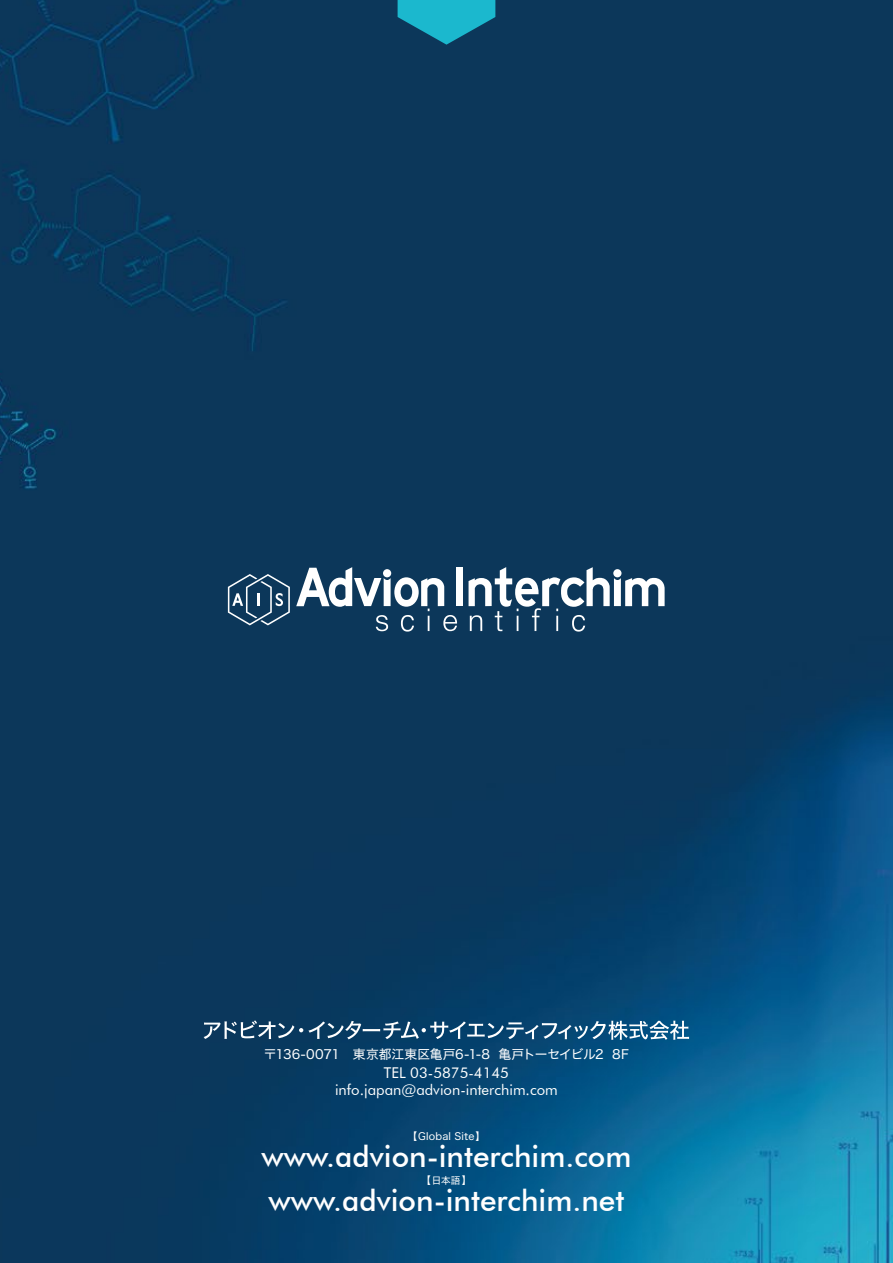
<style>
.page{position:relative;width:893px;height:1263px;background:#fff}
.page>*{position:absolute;margin:0;border:0;box-sizing:border-box;transform-origin:0 0}
.t1{font:500 29.7px "Futura BT";color:#fff}
.t2{font:14.85px/16.5px "Futura BT";color:#fff;text-align:center}
.t3{font:12.75px "Hira Kaku Std N W4";letter-spacing:-.015em;color:#fff}
.t4{font:10.05px "Hira Kaku Std N W4";letter-spacing:.02em;color:#fff}
.t5{font:9.6px "Hira Kaku Std N W4";color:#fff}
.s1{font-size:10.05px}
</style>
<div class="page">
<img style="left:0;top:0;width:893px;height:1263px">
<svg style="left:204px;top:1020px;width:485px;height:20px;background:#3a6889"></svg>
<div style="left:456px;top:568px;width:7px;height:38px;background:#fff"></div>
<svg style="left:296px;top:567px;width:161px;height:65px"></svg>
<svg style="left:469px;top:567px;width:196px;height:65px"></svg>
<svg style="left:228px;top:574px;width:62px;height:51px;background:#395c78"></svg>
<svg style="left:398px;top:0;width:97px;height:45px;background:#168fa9"></svg>
<p class="t3" style="left:264px;top:1044px;width:367px">〒136-0071　東京都江東区亀戸6-1-8 亀戸トーセイビル2 8F</p>
<p class="t2" style="left:335px;top:1065px;width:224px">TEL 03-5875-4145 info.japan@advion-interchim.com</p>
<p class="t4" style="left:407px;top:1128px;width:80px">【Global Site】</p>
<p class="t1" style="left:261px;top:1138px;width:372px">www.advion-interchim.com</p>
<p class="t5" style="left:421px;top:1173px;width:53px"><span class="s1">【</span>日本語<span class="s1">】</span></p>
<p class="t1" style="left:268px;top:1182px;width:358px">www.advion-interchim.net</p>
</div>
